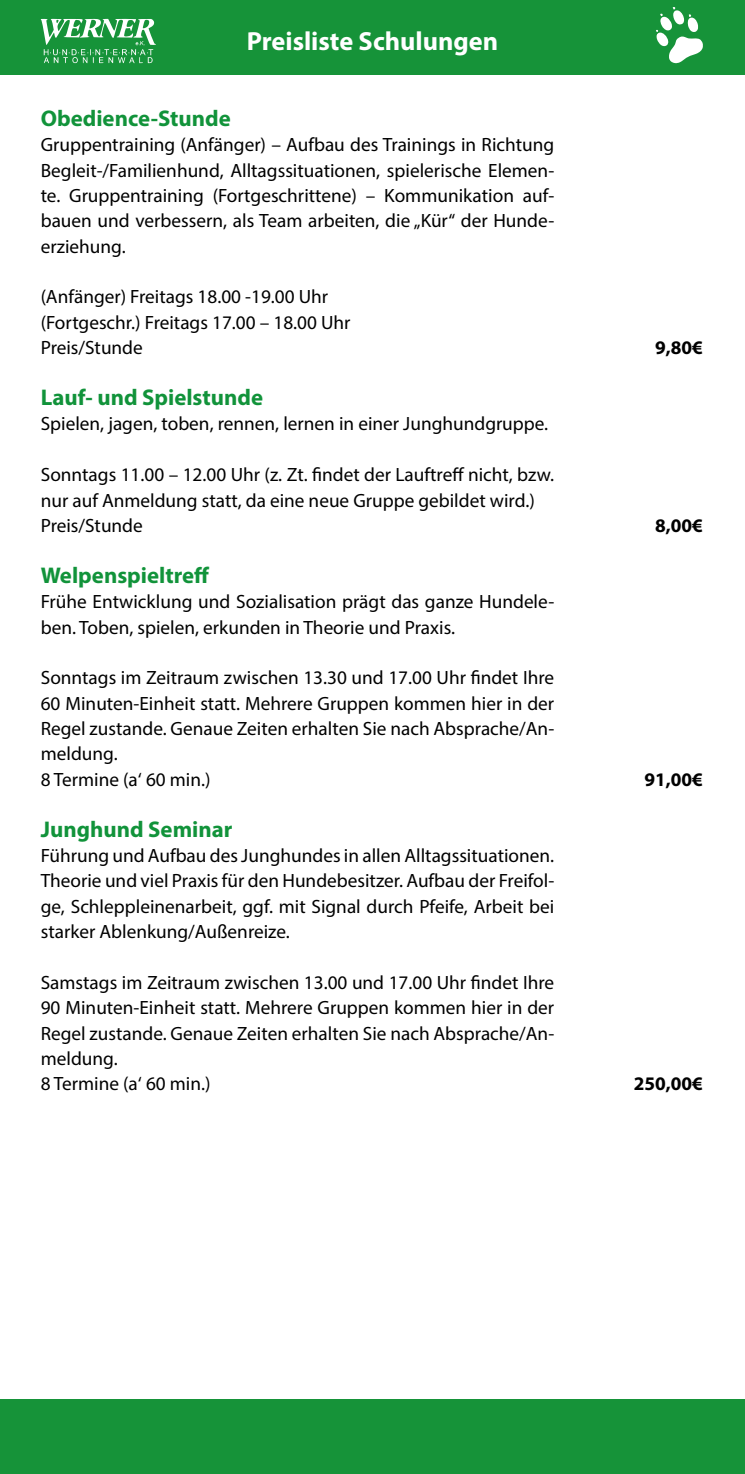
<style>
.page{position:relative;width:745px;height:1474px;background:#fff}
.page>*{position:absolute;margin:0;border:0;box-sizing:border-box;transform-origin:0 0}
.t1{font:700 26.25px "Myriad Pro";color:#fff}
.t2{font:700 22.75px "Myriad Pro";color:#11933a}
.t3{font:19.25px/25.4px "Myriad Pro";color:#000}
.t4{font:700 19.25px "Myriad Pro";color:#000}
</style>
<div class="page">
<div style="left:0;top:0;width:744px;height:74px;background:#169339"></div>
<div style="left:0;top:1399px;width:744px;height:74px;background:#169339"></div>
<svg style="left:656px;top:7px;width:46px;height:56px"></svg>
<svg style="left:40px;top:19px;width:116px;height:44px"></svg>
<h1 class="t1" style="left:247px;top:24px;width:253px">Preisliste Schulungen</h1>
<p class="t2" style="left:41px;top:103px;width:191px">Obedience-Stunde</p>
<p class="t3" style="left:41px;top:132px;width:514px;text-align:justify">Gruppentraining (Anfänger) – Aufbau des Trainings in Richtung Begleit-/Familienhund, Alltagssituationen, spielerische Elemen&shy;te. Gruppentraining (Fortgeschrittene) – Kommunikation auf&shy;bauen und verbessern, als Team arbeiten, die „Kür“ der Hunde&shy;erziehung.</p>
<p class="t3" style="left:41px;top:284px;width:311px">(Anfänger) Freitags 18.00 -19.00 Uhr (Fortgeschr.) Freitags 17.00 – 18.00 Uhr<br>Preis/Stunde</p>
<p class="t2" style="left:41px;top:382px;width:224px">Lauf- und Spielstunde</p>
<p class="t3" style="left:41px;top:411px;width:508px">Spielen, jagen, toben, rennen, lernen in einer Junghundgruppe.</p>
<p class="t3" style="left:41px;top:462px;width:514px">Sonntags 11.00 – 12.00 Uhr (z. Zt. findet der Lauftreff nicht, bzw. nur auf Anmeldung statt, da eine neue Gruppe gebildet wird.)<br>Preis/Stunde</p>
<p class="t2" style="left:41px;top:560px;width:170px">Welpenspieltreff</p>
<p class="t3" style="left:41px;top:588px;width:514px">Frühe Entwicklung und Sozialisation prägt das ganze Hundele&shy;ben. Toben, spielen, erkunden in Theorie und Praxis.</p>
<p class="t3" style="left:41px;top:665px;width:514px">Sonntags im Zeitraum zwischen 13.30 und 17.00 Uhr findet Ihre 60 Minuten-Einheit statt. Mehrere Gruppen kommen hier in der Regel zustande. Genaue Zeiten erhalten Sie nach Absprache/An&shy;meldung.<br>8 Termine (a‘ 60 min.)</p>
<p class="t2" style="left:41px;top:814px;width:193px">Junghund Seminar</p>
<p class="t3" style="left:41px;top:842px;width:514px;text-align:justify">Führung und Aufbau des Junghundes in allen Alltagssituationen.<br>Theorie und viel Praxis für den Hundebesitzer. Aufbau der Freifol&shy;ge, Schleppleinenarbeit, ggf. mit Signal durch Pfeife, Arbeit bei starker Ablenkung/Außenreize.</p>
<p class="t3" style="left:41px;top:969px;width:514px">Samstags im Zeitraum zwischen 13.00 und 17.00 Uhr findet Ihre 90 Minuten-Einheit statt. Mehrere Gruppen kommen hier in der Regel zustande. Genaue Zeiten erhalten Sie nach Absprache/An&shy;meldung.<br>8 Termine (a‘ 60 min.)</p>
<p class="t4" style="left:654px;top:335px;width:49px">9,80€</p>
<p class="t4" style="left:654px;top:513px;width:49px">8,00€</p>
<p class="t4" style="left:644px;top:766px;width:60px">91,00€</p>
<p class="t4" style="left:633px;top:1071px;width:71px">250,00€</p>
</div>
